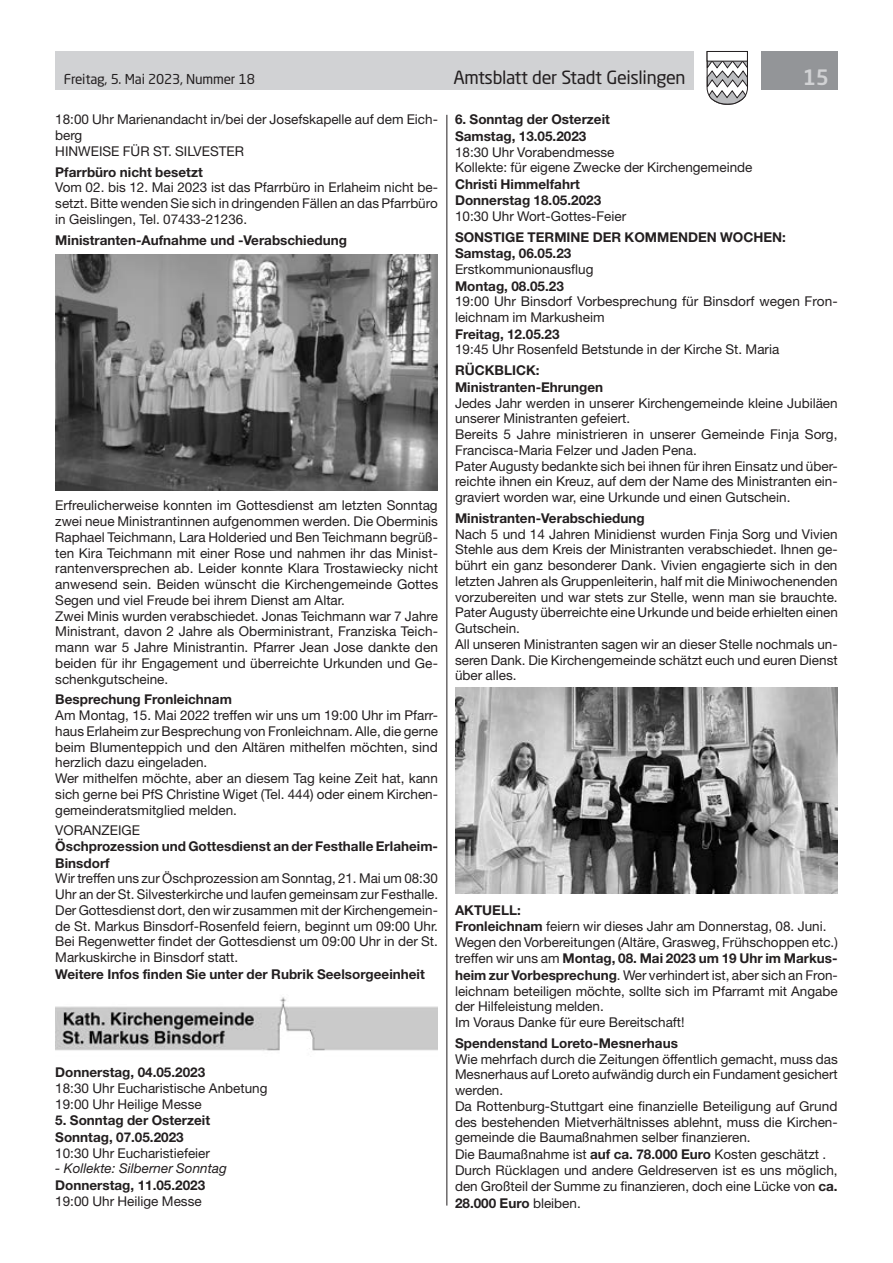
<style>
.page{position:relative;width:893px;height:1263px;background:#fff}
.page>*{position:absolute;margin:0;border:0;box-sizing:border-box;transform-origin:0 0}
.t1{font:500 21px "Neo Sans Std";color:#d1d2d4}
.t2{font:18px "Neo Sans Std";letter-spacing:-.02em;color:#231f20}
.t3{font:13.5px/15.8px "Helvetica Neue LT Std";color:#231f20}
.t4{font:700 13.5px/16.5px "Helvetica Neue LT Std";color:#231f20}
.t5{font:13.5px "Neo Sans Std";letter-spacing:-.015em;color:#231f20}
.t6{font:italic 13.5px "Helvetica Neue LT Std";color:#231f20}
.s1{font-weight:700}
</style>
<div class="page">
<div style="left:55px;top:51px;width:639px;height:38px;background:#d1d2d4"></div>
<div style="left:761px;top:51px;width:77px;height:38px;background:#939598"></div>
<svg style="left:706px;top:51px;width:42px;height:54px"></svg>
<div style="left:707px;top:51px;width:41px;height:10px;background:#fff;border:1px solid #231f20"></div>
<hr style="left:446px;top:115px;width:1px;height:1090px;background:#231f20">
<img style="left:55px;top:254px;width:383px;height:236px">
<img style="left:55px;top:997px;width:383px;height:54px">
<img style="left:455px;top:688px;width:383px;height:206px">
<p class="t5" style="left:64px;top:71px;width:193px">Freitag, 5. Mai 2023, Nummer 18</p>
<h2 class="t2" style="left:453px;top:66px;width:234px">Amtsblatt der Stadt Geislingen</h2>
<h1 class="t1" style="left:803px;top:64px;width:28px">15</h1>
<p class="t3" style="left:55px;top:112px;width:384px">18:00 Uhr Marienandacht in/bei der Josefskapelle auf dem Eich&shy;berg<br>HINWEISE FÜR ST. SILVESTER</p>
<p class="t4" style="left:55px;top:163px;width:149px">Pfarrbüro nicht besetzt</p>
<p class="t3" style="left:55px;top:180px;width:384px;text-align:justify">Vom 02. bis 12. Mai 2023 ist das Pfarrbüro in Erlaheim nicht be&shy;setzt. Bitte wenden Sie sich in dringenden Fällen an das Pfarrbüro in Geislingen, Tel. 07433-21236.</p>
<p class="t4" style="left:55px;top:231px;width:293px">Ministranten-Aufnahme und -Verabschiedung</p>
<p class="t4" style="left:455px;top:111px;width:156px">6. Sonntag der Osterzeit<br>Samstag, 13.05.2023</p>
<p class="t3" style="left:455px;top:144px;width:299px">18:30 Uhr Vorabendmesse<br>Kollekte: für eigene Zwecke der Kirchengemeinde</p>
<p class="t4" style="left:455px;top:176px;width:148px">Christi Himmelfahrt<br>Donnerstag 18.05.2023</p>
<p class="t3" style="left:455px;top:208px;width:173px">10:30 Uhr Wort-Gottes-Feier</p>
<p class="t4" style="left:455px;top:229px;width:332px">SONSTIGE TERMINE DER KOMMENDEN WOCHEN:<br>Samstag, 06.05.23</p>
<p class="t3" style="left:455px;top:261px;width:140px">Erstkommunionausflug</p>
<p class="t4" style="left:455px;top:277px;width:110px">Montag, 08.05.23</p>
<p class="t3" style="left:455px;top:294px;width:384px">19:00 Uhr Binsdorf Vorbesprechung für Binsdorf wegen Fron&shy;leichnam im Markusheim</p>
<p class="t4" style="left:455px;top:325px;width:106px">Freitag, 12.05.23</p>
<p class="t3" style="left:455px;top:342px;width:326px">19:45 Uhr Rosenfeld Betstunde in der Kirche St. Maria</p>
<p class="t4" style="left:455px;top:362px;width:150px">RÜCKBLICK:<br>Ministranten-Ehrungen</p>
<p class="t3" style="left:455px;top:395px;width:384px">Jedes Jahr werden in unserer Kirchengemeinde kleine Jubiläen unserer Ministranten gefeiert.<br>Bereits 5 Jahre ministrieren in unserer Gemeinde Finja Sorg, Francisca-Maria Felzer und Jaden Pena.<br>Pater Augusty bedankte sich bei ihnen für ihren Einsatz und über&shy;reichte ihnen ein Kreuz, auf dem der Name des Ministranten ein&shy;graviert worden war, eine Urkunde und einen Gutschein.</p>
<p class="t4" style="left:455px;top:509px;width:191px">Ministranten-Verabschiedung</p>
<p class="t3" style="left:455px;top:526px;width:384px">Nach 5 und 14 Jahren Minidienst wurden Finja Sorg und Vivien Stehle aus dem Kreis der Ministranten verabschiedet. Ihnen ge&shy;bührt ein ganz besonderer Dank. Vivien engagierte sich in den letzten Jahren als Gruppenleiterin, half mit die Miniwochenenden vorzubereiten und war stets zur Stelle, wenn man sie brauchte.<br>Pater Augusty überreichte eine Urkunde und beide erhielten einen Gutschein.<br>All unseren Ministranten sagen wir an dieser Stelle nochmals un&shy;seren Dank. Die Kirchengemeinde schätzt euch und euren Dienst über alles.</p>
<p class="t3" style="left:55px;top:497px;width:384px">Erfreulicherweise konnten im Gottesdienst am letzten Sonntag zwei neue Ministrantinnen aufgenommen werden. Die Oberminis Raphael Teichmann, Lara Holderied und Ben Teichmann begrüß&shy;ten Kira Teichmann mit einer Rose und nahmen ihr das Minist&shy;rantenversprechen ab. Leider konnte Klara Trostawiecky nicht anwesend sein. Beiden wünscht die Kirchengemeinde Gottes Segen und viel Freude bei ihrem Dienst am Altar.<br>Zwei Minis wurden verabschiedet. Jonas Teichmann war 7 Jahre Ministrant, davon 2 Jahre als Oberministrant, Franziska Teich&shy;mann war 5 Jahre Ministrantin. Pfarrer Jean Jose dankte den beiden für ihr Engagement und überreichte Urkunden und Ge&shy;schenkgutscheine.</p>
<p class="t4" style="left:55px;top:691px;width:178px">Besprechung Fronleichnam</p>
<p class="t3" style="left:55px;top:707px;width:384px">Am Montag, 15. Mai 2022 treffen wir uns um 19:00 Uhr im Pfarr&shy;haus Erlaheim zur Besprechung von Fronleichnam. Alle, die gerne beim Blumenteppich und den Altären mithelfen möchten, sind herzlich dazu eingeladen.<br>Wer mithelfen möchte, aber an diesem Tag keine Zeit hat, kann sich gerne bei PfS Christine Wiget (Tel. 444) oder einem Kirchen&shy;gemeinderatsmitglied melden.</p>
<p class="t3" style="left:55px;top:822px;width:86px">VORANZEIGE</p>
<p class="t4" style="left:55px;top:838px;width:384px">Öschprozession und Gottesdienst an der Festhalle Erlaheim-<br>Binsdorf</p>
<p class="t3" style="left:55px;top:870px;width:384px;text-align:justify">Wir treffen uns zur Öschprozession am Sonntag, 21. Mai um 08:30<br>Uhr an der St. Silvesterkirche und laufen gemeinsam zur Festhalle.<br>Der Gottesdienst dort, den wir zusammen mit der Kirchengemein&shy;de St. Markus Binsdorf-Rosenfeld feiern, beginnt um 09:00 Uhr.<br>Bei Regenwetter findet der Gottesdienst um 09:00 Uhr in der St.<br>Markuskirche in Binsdorf statt.</p>
<p class="t4" style="left:55px;top:965px;width:371px">Weitere Infos finden Sie unter der Rubrik Seelsorgeeinheit</p>
<p class="t3" style="left:455px;top:902px;width:384px"><span class="s1">AKTUELL:<br>Fronleichnam</span> feiern wir dieses Jahr am Donnerstag, 08. Juni.<br>Wegen den Vorbereitungen (Altäre, Grasweg, Frühschoppen etc.) treffen wir uns am <span class="s1">Montag, 08. Mai 2023 um 19 Uhr im Markus&shy;heim zur Vorbesprechung</span>. Wer verhindert ist, aber sich an Fron&shy;leichnam beteiligen möchte, sollte sich im Pfarramt mit Angabe der Hilfeleistung melden.<br>Im Voraus Danke für eure Bereitschaft!</p>
<p class="t4" style="left:455px;top:1034px;width:224px">Spendenstand Loreto-Mesnerhaus</p>
<p class="t3" style="left:455px;top:1051px;width:384px">Wie mehrfach durch die Zeitungen öffentlich gemacht, muss das Mesnerhaus auf Loreto aufwändig durch ein Fundament gesichert werden.<br>Da Rottenburg-Stuttgart eine finanzielle Beteiligung auf Grund des bestehenden Mietverhältnisses ablehnt, muss die Kirchen&shy;gemeinde die Baumaßnahmen selber finanzieren.<br>Die Baumaßnahme ist <span class="s1">auf ca. 78.000 Euro</span> Kosten geschätzt .<br>Durch Rücklagen und andere Geldreserven ist es uns möglich, den Großteil der Summe zu finanzieren, doch eine Lücke von <span class="s1">ca.<br>28.000 Euro</span> bleiben.</p>
<p class="t4" style="left:55px;top:1064px;width:151px">Donnerstag, 04.05.2023</p>
<p class="t3" style="left:55px;top:1080px;width:214px">18:30 Uhr Eucharistische Anbetung<br>19:00 Uhr Heilige Messe</p>
<p class="t4" style="left:55px;top:1112px;width:156px">5. Sonntag der Osterzeit<br>Sonntag, 07.05.2023</p>
<p class="t3" style="left:55px;top:1145px;width:156px">10:30 Uhr Eucharistiefeier</p>
<p class="t6" style="left:55px;top:1160px;width:173px">- Kollekte: Silberner Sonntag</p>
<p class="t4" style="left:55px;top:1176px;width:151px">Donnerstag, 11.05.2023</p>
<p class="t3" style="left:55px;top:1193px;width:148px">19:00 Uhr Heilige Messe</p>
</div>
